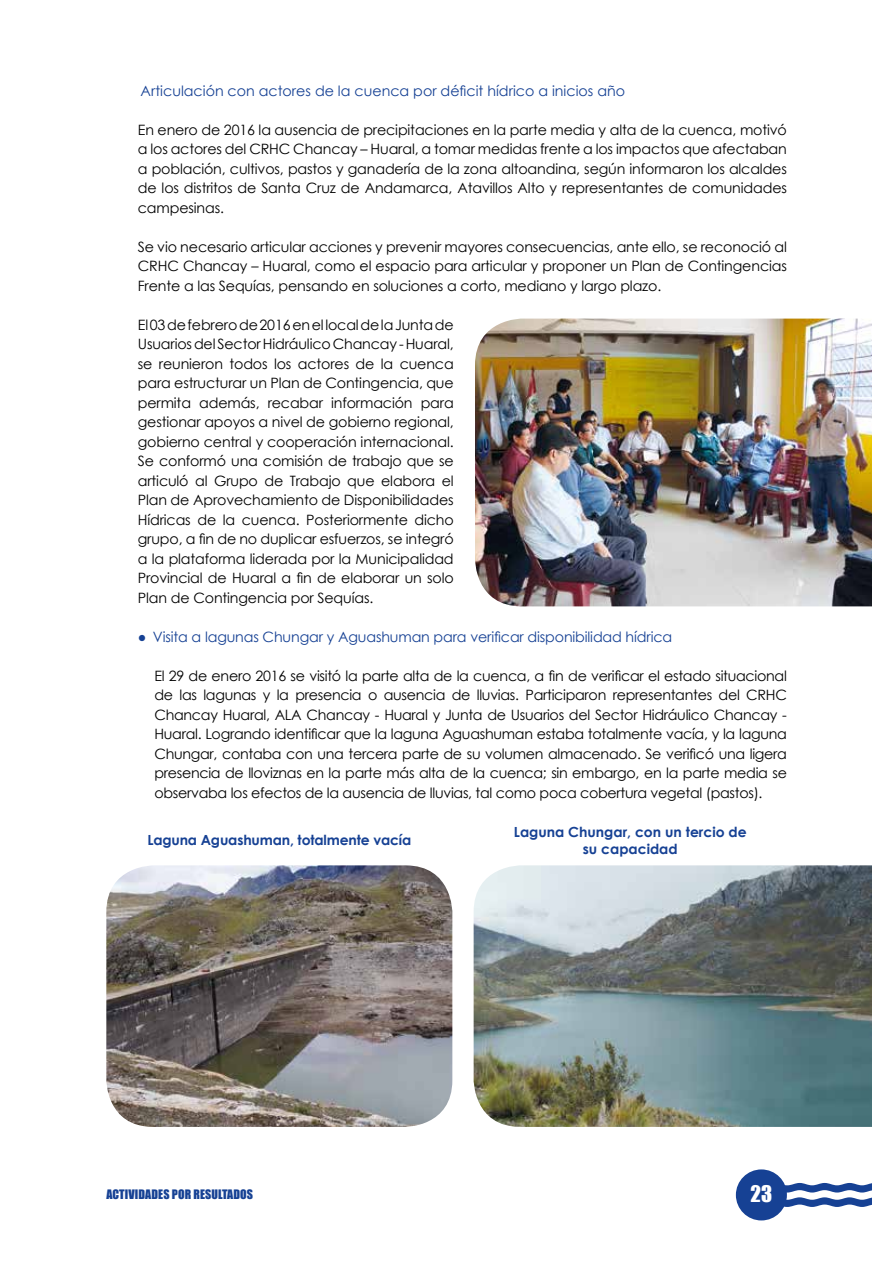
<style>
.page{position:relative;width:872px;height:1263px;background:#fff}
.page>*{position:absolute;margin:0;border:0;box-sizing:border-box;transform-origin:0 0}
.t1{font:21px "Impact";color:#fff}
.t2{font:14.25px/19.5px "Century Gothic";letter-spacing:-.01em;color:#000;text-align:justify}
.t3{font:14.25px "Century Gothic";letter-spacing:-.01em;color:#164194}
.t4{font:700 13.95px/16.8px "Century Gothic";color:#164194;text-align:center}
.t5{font:12px "Impact";letter-spacing:.01em;color:#164194}
</style>
<div class="page">
<svg style="left:784px;top:1183px;width:88px;height:24px"></svg>
<div style="left:736px;top:1169px;width:51px;height:51px;background:#164194;border-radius:50%"></div>
<img style="left:475px;top:319px;width:397px;height:287px">
<img style="left:106px;top:865px;width:346px;height:262px">
<img style="left:473px;top:865px;width:399px;height:262px">
<p class="t3" style="left:141px;top:81px;width:486px">Articulación con actores de la cuenca por déficit hídrico a inicios año</p>
<p class="t2" style="left:138px;top:120px;width:650px">En enero de 2016 la ausencia de precipitaciones en la parte media y alta de la cuenca, motivó a los actores del CRHC Chancay – Huaral, a tomar medidas frente a los impactos que afectaban a población, cultivos, pastos y ganadería de la zona altoandina, según informaron los alcaldes de los distritos de Santa Cruz de Andamarca, Atavillos Alto y representantes de comunidades campesinas.</p>
<p class="t2" style="left:138px;top:237px;width:650px">Se vio necesario articular acciones y prevenir mayores consecuencias, ante ello, se reconoció al CRHC Chancay – Huaral, como el espacio para articular y proponer un Plan de Contingencias Frente a las Sequías, pensando en soluciones a corto, mediano y largo plazo.</p>
<p class="t2" style="left:138px;top:315px;width:317px">El 03 de febrero de 2016 en el local de la Junta de Usuarios del Sector Hidráulico Chancay - Huaral, se reunieron todos los actores de la cuenca para estructurar un Plan de Contingencia, que permita además, recabar información para gestionar apoyos a nivel de gobierno regional, gobierno central y cooperación internacional.<br>Se conformó una comisión de trabajo que se articuló al Grupo de Trabajo que elabora el Plan de Aprovechamiento de Disponibilidades Hídricas de la cuenca. Posteriormente dicho grupo, a fin de no duplicar esfuerzos, se integró a la plataforma liderada por la Municipalidad Provincial de Huaral a fin de elaborar un solo Plan de Contingencia por Sequías.</p>
<p class="t3" style="left:138px;top:626px;width:536px">● Visita a lagunas Chungar y Aguashuman para verificar disponibilidad hídrica</p>
<p class="t2" style="left:154px;top:665px;width:634px">El 29 de enero 2016 se visitó la parte alta de la cuenca, a fin de verificar el estado situacional de las lagunas y la presencia o ausencia de lluvias. Participaron representantes del CRHC Chancay Huaral, ALA Chancay - Huaral y Junta de Usuarios del Sector Hidráulico Chancay - Huaral. Logrando identificar que la laguna Aguashuman estaba totalmente vacía, y la laguna Chungar, contaba con una tercera parte de su volumen almacenado. Se verificó una ligera presencia de lloviznas en la parte más alta de la cuenca; sin embargo, en la parte media se observaba los efectos de la ausencia de lluvias, tal como poca cobertura vegetal (pastos).</p>
<p class="t4" style="left:147px;top:831px;width:265px">Laguna Aguashuman, totalmente vacía</p>
<p class="t4" style="left:514px;top:823px;width:234px">Laguna Chungar, con un tercio de su capacidad</p>
<p class="t5" style="left:106px;top:1185px;width:148px">ACTIVIDADES POR RESULTADOS</p>
<h1 class="t1" style="left:750px;top:1177px;width:23px">23</h1>
</div>
